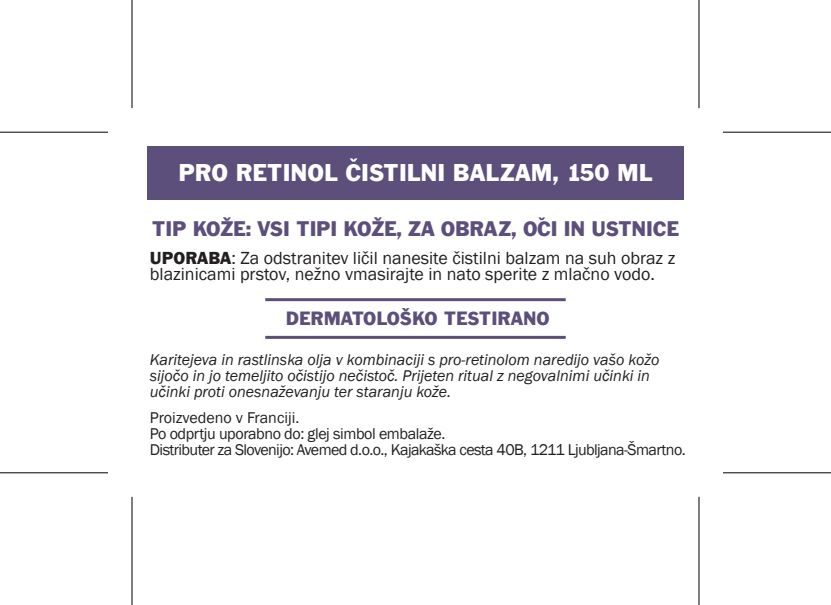
<style>
.page{position:relative;width:831px;height:605px;background:#fff}
.page>*{position:absolute;margin:0;border:0;box-sizing:border-box;transform-origin:0 0}
.t1{font:25.2px "Franklin Gothic";color:#fff}
.t2{font:22px "Franklin Gothic";letter-spacing:-.01em;color:#5d4f7b}
.t3{font:20px "Franklin Gothic";color:#5d4f7b}
.t4{font:18px/16px "Franklin Gothic";color:#231f20}
.t5{font:italic 16px/16px "Franklin Gothic";color:#231f20}
.t6{font:16px/16px "Franklin Gothic";letter-spacing:-.035em;color:#231f20}
.s1{font-style:inherit}
</style>
<div class="page">
<div style="left:147px;top:146px;width:537px;height:53px;background:#5d4f7b"></div>
<svg style="left:350px;top:158px;width:8px;height:3px"></svg>
<svg style="left:538px;top:217px;width:7px;height:3px"></svg>
<hr style="left:265px;top:335px;width:301px;height:3px;background:#5d4f7b">
<hr style="left:265px;top:298px;width:301px;height:3px;background:#5d4f7b">
<div style="left:0;top:470px;width:108px;height:5px;background:#afafaf"></div>
<div style="left:723px;top:470px;width:108px;height:5px;background:#afafaf"></div>
<hr style="left:0;top:131px;width:108px;height:2px;background:#000">
<hr style="left:723px;top:131px;width:108px;height:2px;background:#000">
<hr style="left:0;top:471px;width:108px;height:2px;background:#000">
<hr style="left:723px;top:471px;width:108px;height:2px;background:#000">
<hr style="left:131px;top:0;width:2px;height:108px;background:#000">
<hr style="left:131px;top:496px;width:2px;height:108px;background:#000">
<hr style="left:698px;top:0;width:2px;height:108px;background:#000">
<hr style="left:698px;top:496px;width:2px;height:108px;background:#000">
<h1 class="t1" style="left:178px;top:157px;width:475px">PRO RETINOL CISTILNI BALZAM, 150 ML</h1>
<h2 class="t2" style="left:152px;top:215px;width:529px">TIP KOŽE: VSI TIPI KOŽE, ZA OBRAZ, OCI IN USTNICE</h2>
<p class="t4" style="left:150px;top:250px;width:527px"><span class="s1">UPORABA</span>: Za odstranitev ličil nanesite čistilni balzam na suh obraz z blazinicami prstov, nežno vmasirajte in nato sperite z mlačno vodo.</p>
<p class="t3" style="left:286px;top:306px;width:265px">DERMATOLOŠKO TESTIRANO</p>
<p class="t5" style="left:150px;top:351px;width:511px">Karitejeva in rastlinska olja v kombinaciji s pro-retinolom naredijo vašo kožo sijočo in jo temeljito očistijo nečistoč. Prijeten ritual z negovalnimi učinki in učinki proti onesnaževanju ter staranju kože.</p>
<p class="t6" style="left:150px;top:409px;width:537px">Proizvedeno v Franciji.<br>Po odprtju uporabno do: glej simbol embalaže.<br>Distributer za Slovenijo: Avemed d.o.o., Kajakaška cesta 40B, 1211 Ljubljana-Šmartno.</p>
</div>
